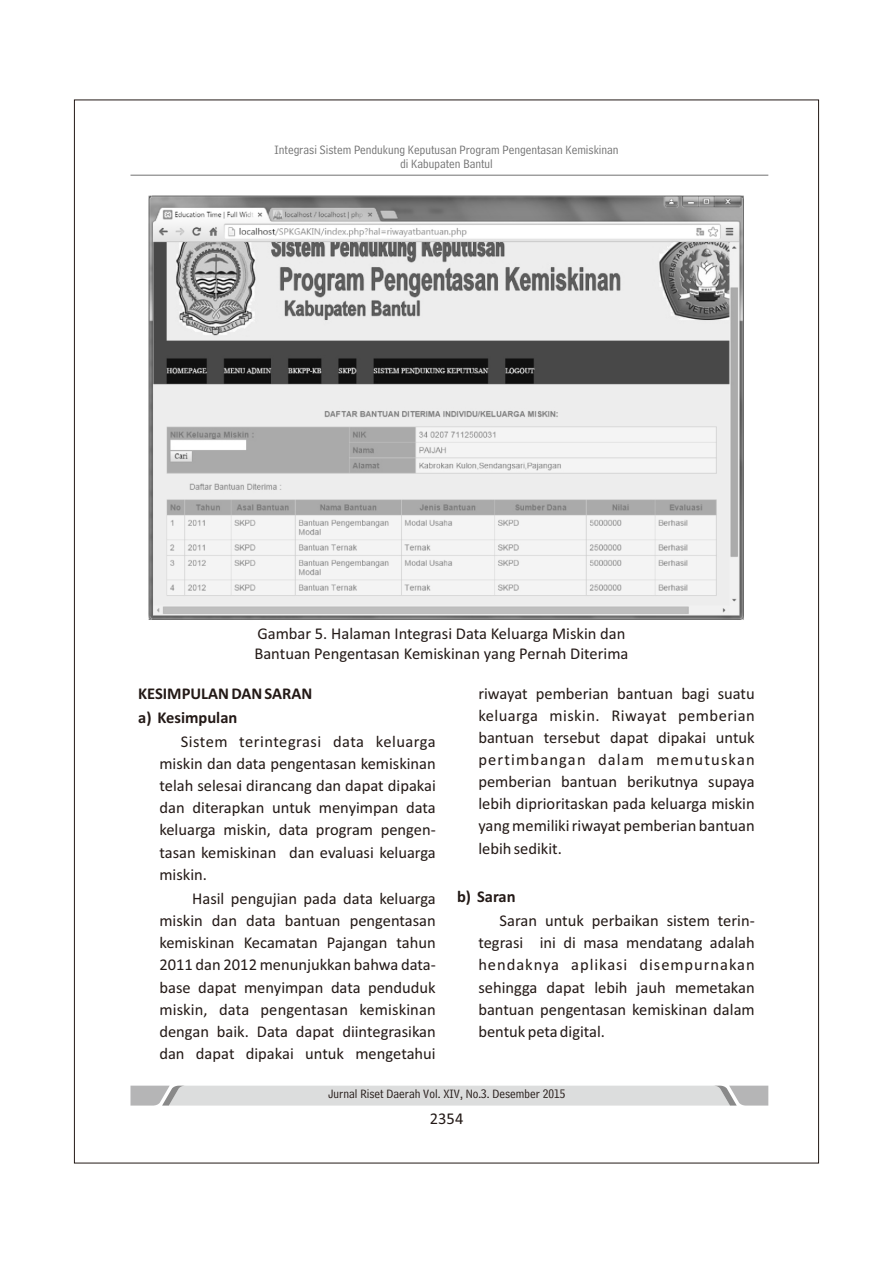
<style>
.page{position:relative;width:893px;height:1263px;background:#fff}
.page>*{position:absolute;margin:0;border:0;box-sizing:border-box;transform-origin:0 0}
.t1{font:16.5px/22.2px "Calibri";color:#231916;text-align:justify}
.t2{font:700 16.5px/24.2px "Calibri";color:#231916}
.t3{font:12.75px/14.7px "Bell Centennial BT Address";color:#717171;text-align:center}
.t4{font:12.75px "Bell Centennial BT Address";color:#231916}
</style>
<div class="page">
<hr style="left:130px;top:175px;width:638px;height:1px;background:#717171">
<img style="left:149px;top:195px;width:595px;height:425px">
<svg style="left:130px;top:1086px;width:638px;height:19px;background:#d6d7d7"></svg>
<p class="t3" style="left:275px;top:143px;width:345px">Integrasi Sistem Pendukung Keputusan Program Pengentasan Kemiskinan di Kabupaten Bantul</p>
<p class="t1" style="left:254px;top:625px;width:376px;line-height:20.1px">Gambar 5. Halaman Integrasi Data Keluarga Miskin dan<br>Bantuan Pengentasan Kemiskinan yang Pernah Diterima</p>
<p class="t2" style="left:138px;top:682px;width:176px">KESIMPULAN DAN SARAN a) Kesimpulan</p>
<p class="t1" style="left:159px;top:732px;width:278px;text-indent:21px">Sistem terintegrasi data keluarga miskin dan data pengentasan kemiskinan telah selesai dirancang dan dapat dipakai dan diterapkan untuk menyimpan data keluarga miskin, data program pengen&shy;tasan kemiskinan dan evaluasi keluarga miskin.</p>
<p class="t1" style="left:159px;top:889px;width:278px;text-indent:33px">Hasil pengujian pada data keluarga miskin dan data bantuan pengentasan kemiskinan Kecamatan Pajangan tahun 2011 dan 2012 menunjukkan bahwa data&shy;base dapat menyimpan data penduduk miskin, data pengentasan kemiskinan dengan baik. Data dapat diintegrasikan dan dapat dipakai untuk mengetahui</p>
<p class="t1" style="left:478px;top:683px;width:278px">riwayat pemberian bantuan bagi suatu keluarga miskin. Riwayat pemberian bantuan tersebut dapat dipakai untuk pertimbangan dalam memutuskan pemberian bantuan berikutnya supaya lebih diprioritaskan pada keluarga miskin yang memiliki riwayat pemberian bantuan lebih sedikit.</p>
<p class="t2" style="left:457px;top:886px;width:60px">b) Saran</p>
<p class="t1" style="left:478px;top:911px;width:278px;text-indent:21px">Saran untuk perbaikan sistem terin&shy;tegrasi ini di masa mendatang adalah hendaknya aplikasi disempurnakan sehingga dapat lebih jauh memetakan bantuan pengentasan kemiskinan dalam bentuk peta digital.</p>
<p class="t4" style="left:328px;top:1088px;width:239px">Jurnal Riset Daerah Vol. XIV, No.3. Desember 2015</p>
<p class="t1" style="left:430px;top:1108px;width:35px">2354</p>
</div>
